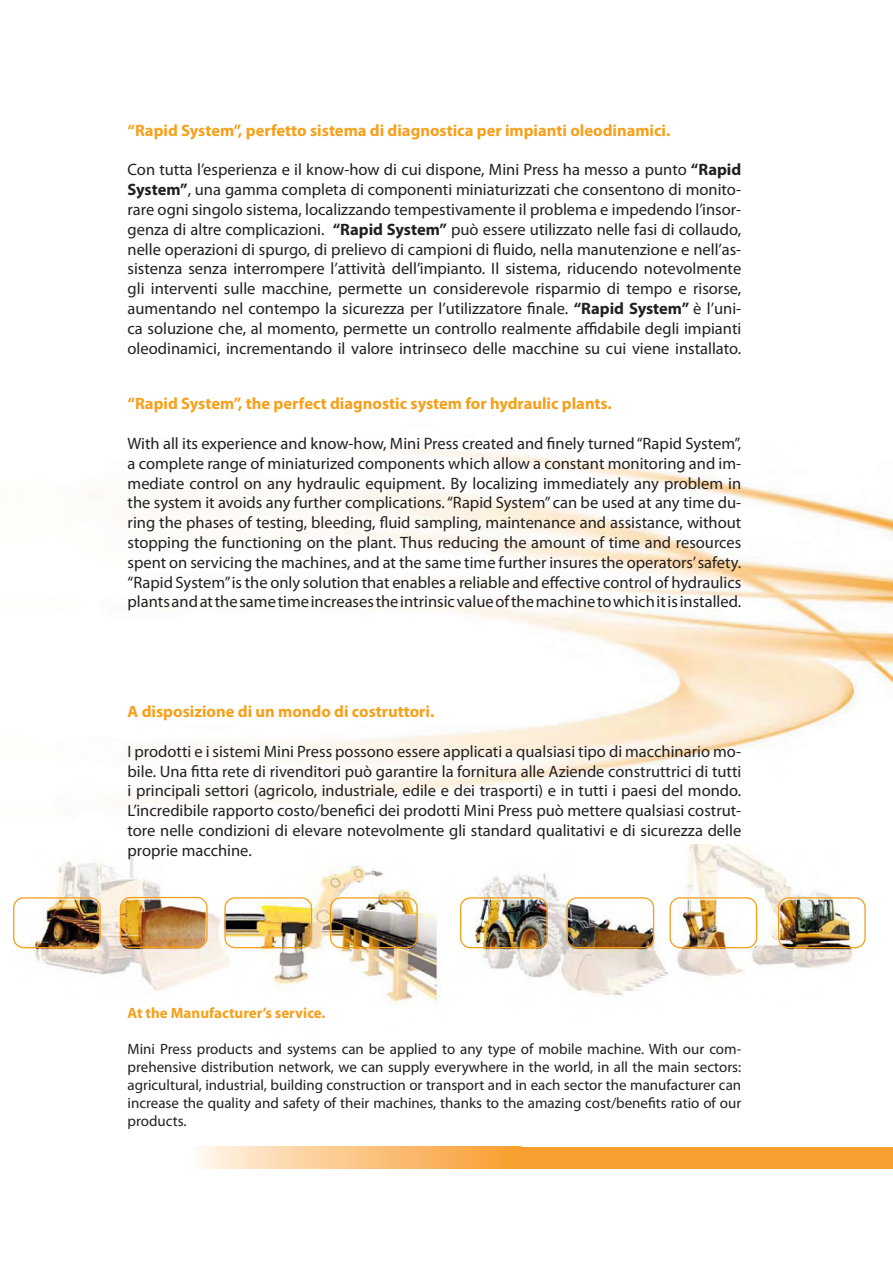
<style>
.page{position:relative;width:893px;height:1263px;background:#fff}
.page>*{position:absolute;margin:0;border:0;box-sizing:border-box;transform-origin:0 0}
.t1{font:16.5px/19.8px "Myriad Pro";color:#231f20;text-align:justify}
.t2{font:700 16.5px "Myriad Pro";color:#f6a01b}
.t3{font:15px/18px "Myriad Pro";color:#231f20;text-align:justify}
.t4{font:700 15px "Myriad Pro";color:#f6a01b}
.s1{font-weight:700}
</style>
<div class="page">
<img style="left:91px;top:447px;width:802px;height:722px">
<img style="left:33px;top:844px;width:860px;height:208px">
<img style="left:13px;top:896px;width:853px;height:53px">
<img style="left:192px;top:1147px;width:328px;height:21px">
<div style="left:520px;top:1147px;width:373px;height:21px;background:#f99f2f"></div>
<p class="t2" style="left:128px;top:119px;width:544px">“Rapid System”, perfetto sistema di diagnostica per impianti oleodinamici.</p>
<p class="t1" style="left:128px;top:160px;width:615px">Con tutta l’esperienza e il know-how di cui dispone, Mini Press ha messo a punto <span class="s1">“Rapid System”</span>, una gamma completa di componenti miniaturizzati che consentono di monito&shy;rare ogni singolo sistema, localizzando tempestivamente il problema e impedendo l’insor&shy;genza di altre complicazioni. <span class="s1">“Rapid System”</span> può essere utilizzato nelle fasi di collaudo, nelle operazioni di spurgo, di prelievo di campioni di fluido, nella manutenzione e nell’as&shy;sistenza senza interrompere l’attività dell’impianto. Il sistema, riducendo notevolmente gli interventi sulle macchine, permette un considerevole risparmio di tempo e risorse, aumentando nel contempo la sicurezza per l’utilizzatore finale. <span class="s1">“Rapid System”</span> è l’uni&shy;ca soluzione che, al momento, permette un controllo realmente affidabile degli impianti oleodinamici, incrementando il valore intrinseco delle macchine su cui viene installato.</p>
<p class="t2" style="left:128px;top:393px;width:486px">“Rapid System”, the perfect diagnostic system for hydraulic plants.</p>
<p class="t1" style="left:128px;top:433px;width:615px">With all its experience and know-how, Mini Press created and finely turned “Rapid System”, a complete range of miniaturized components which allow a constant monitoring and im&shy;mediate control on any hydraulic equipment. By localizing immediately any problem in the system it avoids any further complications. “Rapid System” can be used at any time du&shy;ring the phases of testing, bleeding, fluid sampling, maintenance and assistance, without stopping the functioning on the plant. Thus reducing the amount of time and resources spent on servicing the machines, and at the same time further insures the operators’ safety.</p>
<p class="t1" style="left:128px;top:572px;width:615px">“Rapid System” is the only solution that enables a reliable and effective control of hydraulics plants and at the same time increases the intrinsic value of the machine to which it is installed.</p>
<p class="t2" style="left:128px;top:701px;width:308px">A disposizione di un mondo di costruttori.</p>
<p class="t1" style="left:128px;top:741px;width:615px">I prodotti e i sistemi Mini Press possono essere applicati a qualsiasi tipo di macchinario mo&shy;bile. Una fitta rete di rivenditori può garantire la fornitura alle Aziende construttrici di tutti i principali settori (agricolo, industriale, edile e dei trasporti) e in tutti i paesi del mondo.<br>L’incredibile rapporto costo/benefici dei prodotti Mini Press può mettere qualsiasi costrut&shy;tore nelle condizioni di elevare notevolmente gli standard qualitativi e di sicurezza delle proprie macchine.</p>
<p class="t4" style="left:128px;top:1003px;width:199px">At the Manufacturer’s service.</p>
<p class="t3" style="left:128px;top:1039px;width:615px">Mini Press products and systems can be applied to any type of mobile machine. With our com&shy;prehensive distribution network, we can supply everywhere in the world, in all the main sectors: agricultural, industrial, building construction or transport and in each sector the manufacturer can increase the quality and safety of their machines, thanks to the amazing cost/benefits ratio of our products.</p>
</div>
